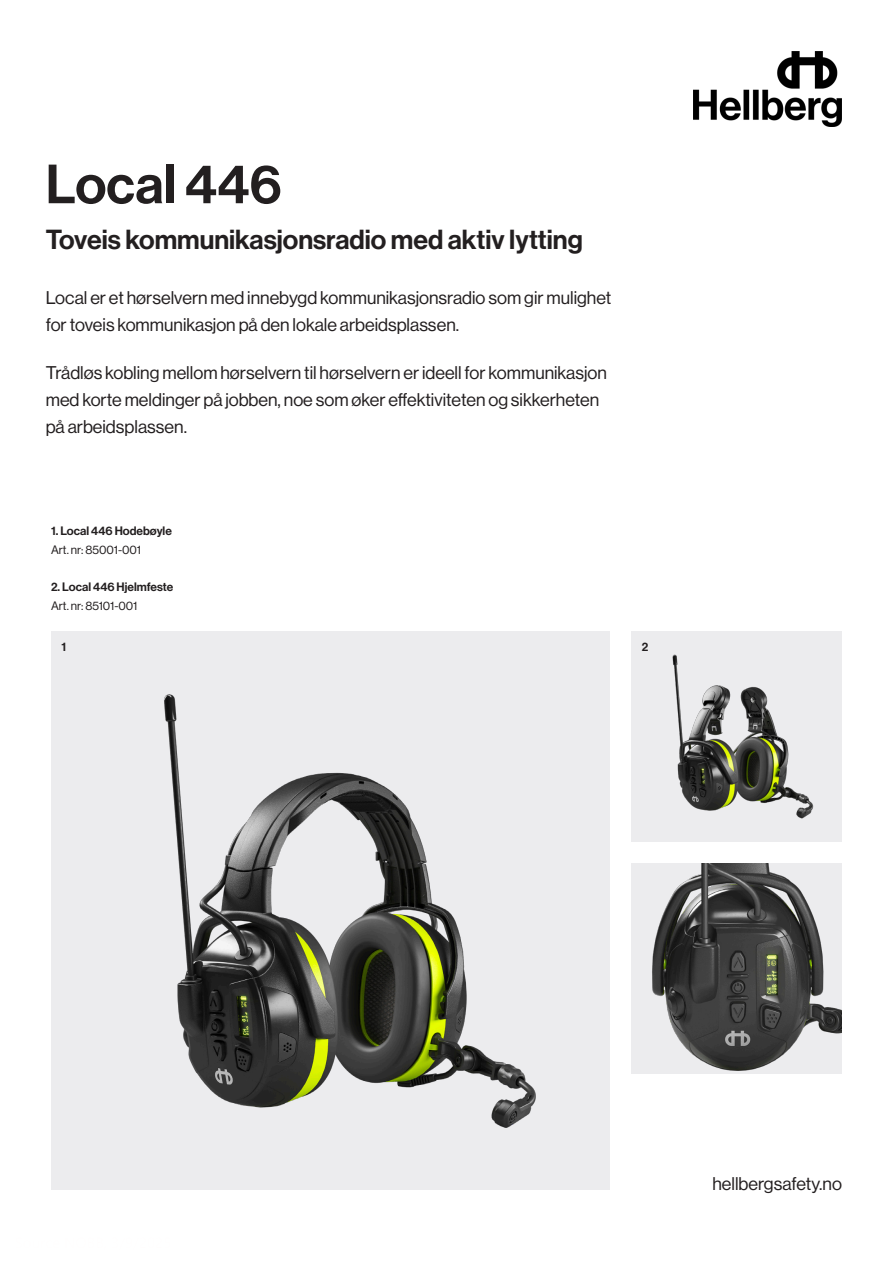
<style>
.page{position:relative;width:893px;height:1263px;background:#fff}
.page>*{position:absolute;margin:0;border:0;box-sizing:border-box;transform-origin:0 0}
.t1{font:54px "N Haas Grotesk DS Pro 65 Md";color:#231f20}
.t2{font:27px "N Haas Grotesk DS Pro 65 Md";color:#231f20}
.t3{font:18px/27px "N Haas Grotesk DS Pro 55 Rg";color:#231f20}
.t4{font:12px "N Haas Grotesk DS Pro 65 Md";color:#231f20}
.t5{font:12px "N Haas Grotesk DS Pro 55 Rg";color:#231f20}
</style>
<div class="page">
<img style="left:693px;top:51px;width:149px;height:75px">
<img style="left:51px;top:631px;width:559px;height:559px">
<img style="left:631px;top:631px;width:210px;height:211px">
<img style="left:631px;top:863px;width:211px;height:211px">
<h1 class="t1" style="left:46px;top:153px;width:237px">Local 446</h1>
<h2 class="t2" style="left:46px;top:224px;width:539px">Toveis kommunikasjonsradio med aktiv lytting</h2>
<p class="t3" style="left:46px;top:284px;width:567px">Local er et hørselvern med innebygd kommunikasjonsradio som gir mulighet for toveis kommunikasjon på den lokale arbeidsplassen.</p>
<p class="t3" style="left:46px;top:359px;width:563px">Trådløs kobling mellom hørselvern til hørselvern er ideell for kommunikasjon med korte meldinger på jobben, noe som øker effektiviteten og sikkerheten på arbeidsplassen.</p>
<p class="t4" style="left:51px;top:524px;width:122px">1. Local 446 Hodebøyle</p>
<p class="t5" style="left:51px;top:543px;width:91px">Art. nr: 85001-001</p>
<p class="t4" style="left:51px;top:580px;width:124px">2. Local 446 Hjelmfeste</p>
<p class="t5" style="left:51px;top:599px;width:88px">Art. nr: 85101-001</p>
<p class="t4" style="left:62px;top:640px;width:6px">1</p>
<p class="t4" style="left:642px;top:640px;width:8px">2</p>
<p class="t3" style="left:712px;top:1170px;width:131px">hellbergsafety.no</p>
</div>
